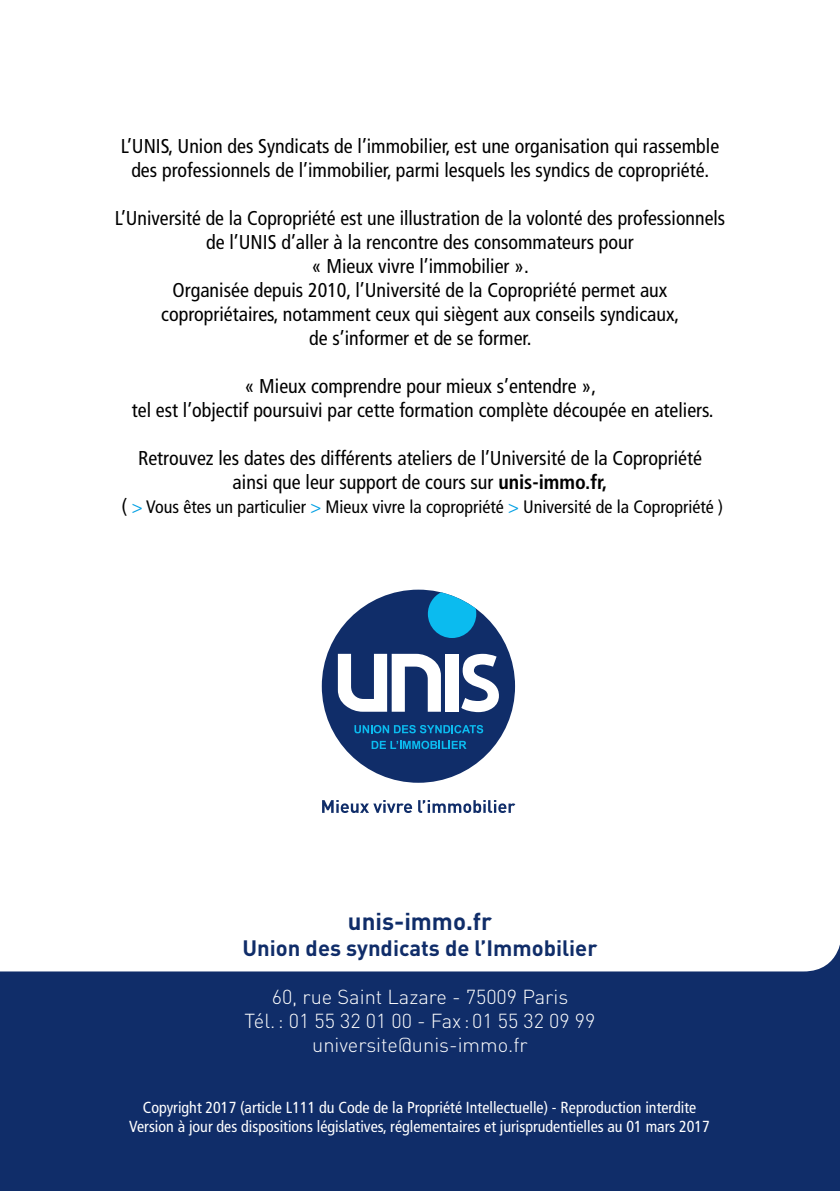
<style>
.page{position:relative;width:840px;height:1191px;background:#fff}
.page>*{position:absolute;margin:0;border:0;box-sizing:border-box;transform-origin:0 0}
.t1{font:700 24px "DIN Pro";color:#102d69}
.t2{font:700 22px "DIN Pro";color:#102d69}
.t3{font:condensed 20px/24px "Frutiger";color:#000;text-align:center}
.t4{font:300 20px/24px "DIN Pro";color:#fff;text-align:center}
.t5{font:condensed 18px "Frutiger";color:#000}
.t6{font:condensed 16px/19.2px "Frutiger";color:#fff;text-align:center}
.s1{font-weight:700}
.s2{font-size:20px}
.s3{color:#009fe3}
</style>
<div class="page">
<div style="left:0;top:911px;width:839px;height:280px;background:#102d69"></div>
<svg style="left:0;top:804px;width:839px;height:167px"></svg>
<svg style="left:321px;top:589px;width:195px;height:194px"></svg>
<svg style="left:322px;top:800px;width:90px;height:13px"></svg>
<svg style="left:418px;top:800px;width:97px;height:13px"></svg>
<p class="t3" style="left:121px;top:134px;width:599px">L’UNIS, Union des Syndicats de l’immobilier, est une organisation qui rassemble des professionnels de l’immobilier, parmi lesquels les syndics de copropriété.</p>
<p class="t3" style="left:115px;top:206px;width:611px">L’Université de la Copropriété est une illustration de la volonté des professionnels de l’UNIS d’aller à la rencontre des consommateurs pour<br>« Mieux vivre l’immobilier ».<br>Organisée depuis 2010, l’Université de la Copropriété permet aux copropriétaires, notamment ceux qui siègent aux conseils syndicaux,<br>de s’informer et de se former.</p>
<p class="t3" style="left:132px;top:374px;width:583px">« Mieux comprendre pour mieux s’entendre »,<br>tel est l’objectif poursuivi par cette formation complète découpée en ateliers.</p>
<p class="t3" style="left:138px;top:446px;width:565px">Retrouvez les dates des différents ateliers de l’Université de la Copropriété ainsi que leur support de cours sur <span class="s1">unis-immo.fr,</span></p>
<p class="t5" style="left:121px;top:496px;width:603px"><span class="s2">(</span> <span class="s3">&gt;</span> Vous êtes un particulier <span class="s3">&gt;</span> Mieux vivre la copropriété <span class="s3">&gt;</span> Université de la Copropriété )</p>
<p class="t1" style="left:348px;top:901px;width:145px">unis-immo.fr</p>
<p class="t2" style="left:242px;top:930px;width:356px">Union des syndicats de l’Immobilier</p>
<p class="t4" style="left:244px;top:983px;width:352px">60, rue Saint Lazare - 75009 Paris<br>Tél.: 01 55 32 01 00 - Fax :01 55 32 09 99 universite@unis-immo.fr</p>
<p class="t6" style="left:129px;top:1097px;width:582px">Copyright 2017 (article L111 du Code de la Propriété Intellectuelle) - Reproduction interdite<br>Version à jour des dispositions législatives, réglementaires et jurisprudentielles au 01 mars 2017</p>
</div>
